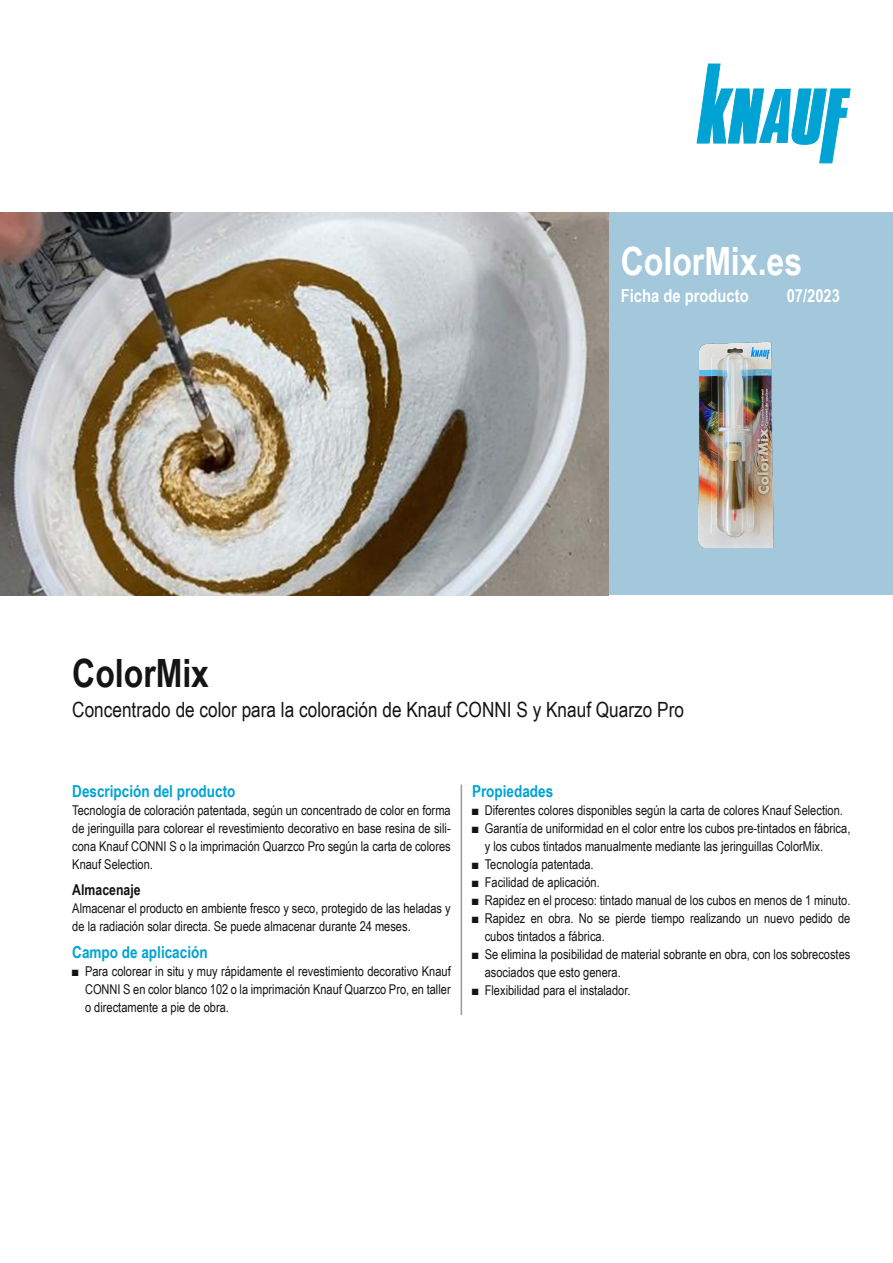
<style>
.page{position:relative;width:893px;height:1263px;background:#fff}
.page>*{position:absolute;margin:0;border:0;box-sizing:border-box;transform-origin:0 0}
.Portada_Título{font:700 39px "Arial Narrow";color:#fff}
.Línea_de_título_1{font:700 39px "Arial Narrow";color:#131413}
.Línea_de_título_3{font:21px "Arial Narrow";color:#131413}
.Portada_Descripción{font:700 18px "Arial Narrow";color:#fff}
.Redacción_Título_1{font:700 16.5px "Arial Narrow";color:#00a3d3}
.Redacción_Título_2{font:700 15px "Arial Narrow";color:#131413}
.t1{font:13.5px/18px "Arial Narrow";color:#131413}
</style>
<div class="page">
<svg style="left:697px;top:64px;width:153px;height:99px"></svg>
<hr style="left:461px;top:784px;width:1px;height:231px;background:#999">
<div style="left:608px;top:213px;width:285px;height:382px;background:#a3c8db"></div>
<img style="left:698px;top:342px;width:76px;height:205px">
<img style="left:0;top:213px;width:608px;height:382px">
<p class="Portada_Título" style="left:621px;top:232px;width:183px">ColorMix.es</p>
<p class="Portada_Descripción" style="left:621px;top:282px;width:129px">Ficha de producto</p>
<p class="Portada_Descripción" style="left:787px;top:282px;width:55px">07/2023</p>
<p class="Línea_de_título_1" style="left:72px;top:644px;width:138px">ColorMix</p>
<p class="Línea_de_título_3" style="left:72px;top:694px;width:613px">Concentrado de color para la coloración de Knauf CONNI S y Knauf Quarzo Pro</p>
<p class="Redacción_Título_1" style="left:72px;top:778px;width:165px">Descripción del producto</p>
<p class="t1" style="left:72px;top:800px;width:380px;text-align:justify">Tecnología de coloración patentada, según un concentrado de color en forma de jeringuilla para colorear el revestimiento decorativo en base resina de sili&shy;cona Knauf CONNI S o la imprimación Quarzco Pro según la carta de colores Knauf Selection.</p>
<p class="Redacción_Título_2" style="left:72px;top:878px;width:70px">Almacenaje</p>
<p class="t1" style="left:72px;top:899px;width:380px">Almacenar el producto en ambiente fresco y seco, protegido de las heladas y de la radiación solar directa. Se puede almacenar durante 24 meses.</p>
<p class="Redacción_Título_1" style="left:72px;top:940px;width:137px">Campo de aplicación</p>
<p class="t1" style="left:85px;top:962px;width:367px;text-align:justify;text-indent:-13px">■ Para colorear in situ y muy rápidamente el revestimiento decorativo Knauf CONNI S en color blanco 102 o la imprimación Knauf Quarzco Pro, en taller o directamente a pie de obra.</p>
<p class="Redacción_Título_1" style="left:472px;top:778px;width:83px">Propiedades</p>
<p class="t1" style="left:472px;top:800px;width:372px">■ Diferentes colores disponibles según la carta de colores Knauf Selection.</p>
<p class="t1" style="left:485px;top:818px;width:367px;text-indent:-13px">■ Garantía de uniformidad en el color entre los cubos pre-tintados en fábrica, y los cubos tintados manualmente mediante las jeringuillas ColorMix.</p>
<p class="t1" style="left:472px;top:854px;width:123px">■ Tecnología patentada.</p>
<p class="t1" style="left:472px;top:872px;width:129px">■ Facilidad de aplicación.</p>
<p class="t1" style="left:472px;top:890px;width:380px">■ Rapidez en el proceso: tintado manual de los cubos en menos de 1 minuto.</p>
<p class="t1" style="left:485px;top:908px;width:367px;text-indent:-13px">■ Rapidez en obra. No se pierde tiempo realizando un nuevo pedido de cubos tintados a fábrica.</p>
<p class="t1" style="left:485px;top:944px;width:367px;text-indent:-13px">■ Se elimina la posibilidad de material sobrante en obra, con los sobrecostes asociados que esto genera.</p>
<p class="t1" style="left:472px;top:980px;width:160px">■ Flexibilidad para el instalador.</p>
</div>
